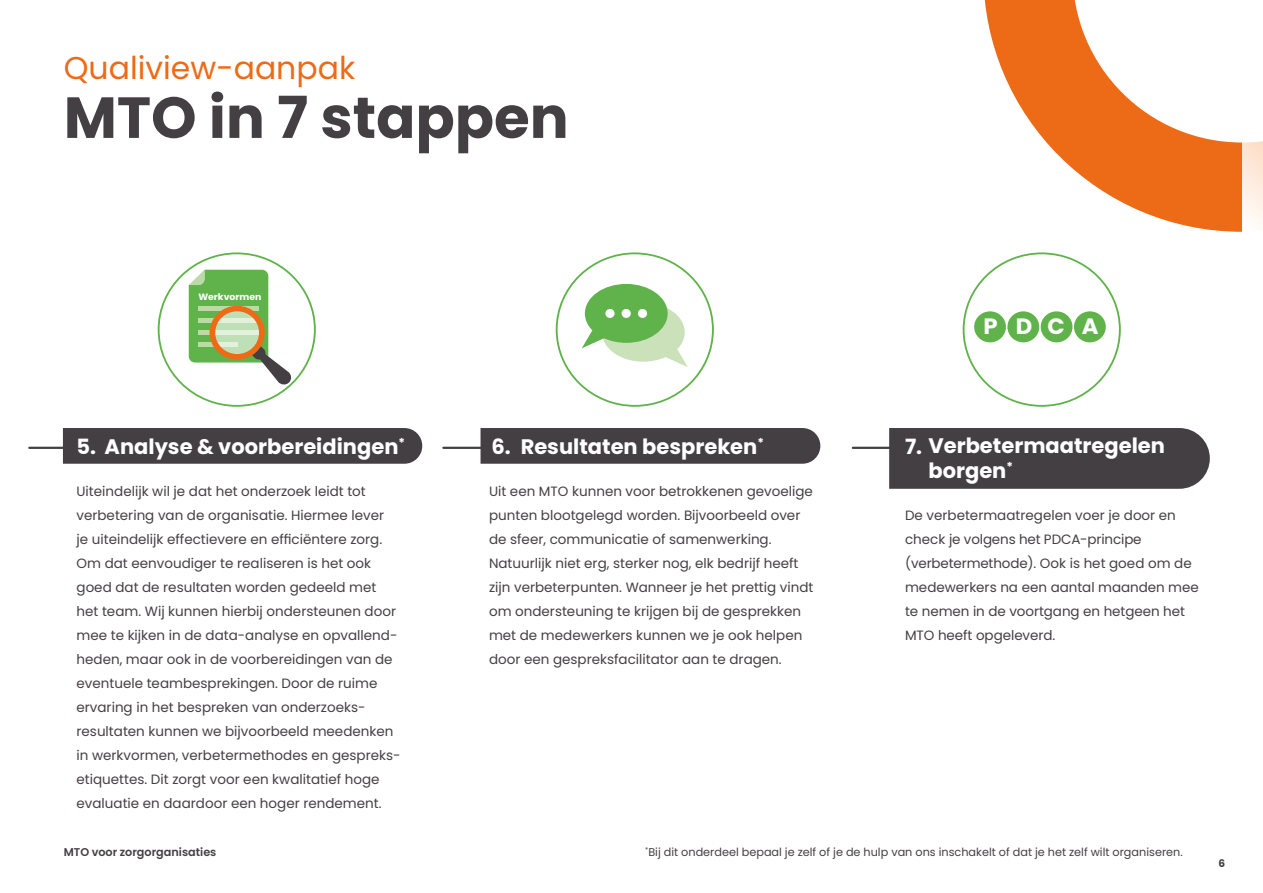
<style>
.page{position:relative;width:1263px;height:893px;background:#fff}
.page>*{position:absolute;margin:0;border:0;box-sizing:border-box;transform-origin:0 0}
.t1{font:700 57.9px "Poppins";color:#443f43}
.t2{font:31.5px "Poppins";color:#ed6b17}
.t3{font:700 22.2px "Poppins";color:#fff}
.t4{font:700 21px/25.2px "Poppins";color:#fff}
.t5{font:13.5px/24px "Poppins";color:#443f43}
.t6{font:11.25px "Poppins";color:#443f43}
.t7{font:600 11.25px "Poppins";color:#443f43}
.t8{font:700 10.5px "Poppins";color:#443f43}
.t9{font:700 9.15px "Poppins";color:#fff}
.t10{font:6.6px "Poppins";color:#443f43}
</style>
<div class="page">
<div style="left:63px;top:428px;width:359px;height:36px;background:#443f43"></div>
<hr style="left:443px;top:447px;width:45px;height:2px;background:#443f43">
<div style="left:480px;top:428px;width:340px;height:36px;background:#443f43"></div>
<hr style="left:853px;top:447px;width:44px;height:2px;background:#443f43">
<div style="left:889px;top:428px;width:321px;height:61px;background:#443f43"></div>
<svg style="left:963px;top:252px;width:157px;height:155px"></svg>
<div style="left:974px;top:311px;width:32px;height:31px;background:#60b34a;border-radius:50%"></div>
<div style="left:1007px;top:311px;width:32px;height:31px;background:#60b34a;border-radius:50%"></div>
<div style="left:1074px;top:311px;width:32px;height:31px;background:#60b34a;border-radius:50%"></div>
<div style="left:1041px;top:311px;width:31px;height:31px;background:#60b34a;border-radius:50%"></div>
<svg style="left:158px;top:252px;width:158px;height:155px"></svg>
<svg style="left:556px;top:252px;width:158px;height:155px"></svg>
<div style="left:605px;top:309px;width:10px;height:9px;background:#fff;border-radius:50%"></div>
<div style="left:622px;top:309px;width:9px;height:9px;background:#fff;border-radius:50%"></div>
<div style="left:638px;top:309px;width:9px;height:9px;background:#fff;border-radius:50%"></div>
<svg style="left:984px;top:0;width:258px;height:232px"></svg>
<svg style="left:1242px;top:141px;width:21px;height:91px"></svg>
<hr style="left:29px;top:447px;width:38px;height:2px;background:#443f43">
<h2 class="t2" style="left:64px;top:49px;width:293px">Qualiview-aanpak</h2>
<h1 class="t1" style="left:64px;top:84px;width:506px">MTO in 7 stappen</h1>
<p class="t9" style="left:198px;top:292px;width:65px">Werkvormen</p>
<h3 class="t3" style="left:983px;top:314px;width:117px">PDCA</h3>
<h3 class="t4" style="left:77px;top:434px;width:330px">5. Analyse &amp; voorbereidingen<sup>*</sup></h3>
<p class="t5" style="left:77px;top:479px;width:325px">Uiteindelijk wil je dat het onderzoek leidt tot verbetering van de organisatie. Hiermee lever<br>je uiteindelijk effectievere en efficiëntere zorg.<br>Om dat eenvoudiger te realiseren is het ook goed dat de resultaten worden gedeeld met het team. Wij kunnen hierbij ondersteunen door mee te kijken in de data-analyse en opvallend&shy;heden, maar ook in de voorbereidingen van de eventuele teambesprekingen. Door de ruime ervaring in het bespreken van onderzoeks&shy;resultaten kunnen we bijvoorbeeld meedenken in werkvormen, verbetermethodes en gespreks&shy;etiquettes. Dit zorgt voor een kwalitatief hoge evaluatie en daardoor een hoger rendement.</p>
<h3 class="t4" style="left:491px;top:434px;width:21px">6.</h3>
<h3 class="t4" style="left:928px;top:433px;width:238px;text-indent:-23px">7. Verbetermaatregelen borgen<sup>*</sup></h3>
<h3 class="t4" style="left:521px;top:435px;width:245px">Resultaten bespreken<sup>*</sup></h3>
<p class="t5" style="left:489px;top:479px;width:326px">Uit een MTO kunnen voor betrokkenen gevoelige punten blootgelegd worden. Bijvoorbeeld over de sfeer, communicatie of samenwerking.<br>Natuurlijk niet erg, sterker nog, elk bedrijf heeft zijn verbeterpunten. Wanneer je het prettig vindt om ondersteuning te krijgen bij de gesprekken met de medewerkers kunnen we je ook helpen door een gespreksfacilitator aan te dragen.</p>
<p class="t5" style="left:905px;top:503px;width:295px">De verbetermaatregelen voer je door en check je volgens het PDCA-principe (verbetermethode). Ook is het goed om de medewerkers na een aantal maanden mee te nemen in de voortgang en hetgeen het MTO heeft opgeleverd.</p>
<p class="t7" style="left:64px;top:845px;width:154px">MTO voor zorgorganisaties</p>
<p class="t6" style="left:648px;top:845px;width:536px">Bij dit onderdeel bepaal je zelf of je de hulp van ons inschakelt of dat je het zelf wilt organiseren.</p>
<p class="t10" style="left:645px;top:846px;width:5px">*</p>
<p class="t8" style="left:1218px;top:857px;width:8px">6</p>
</div>
